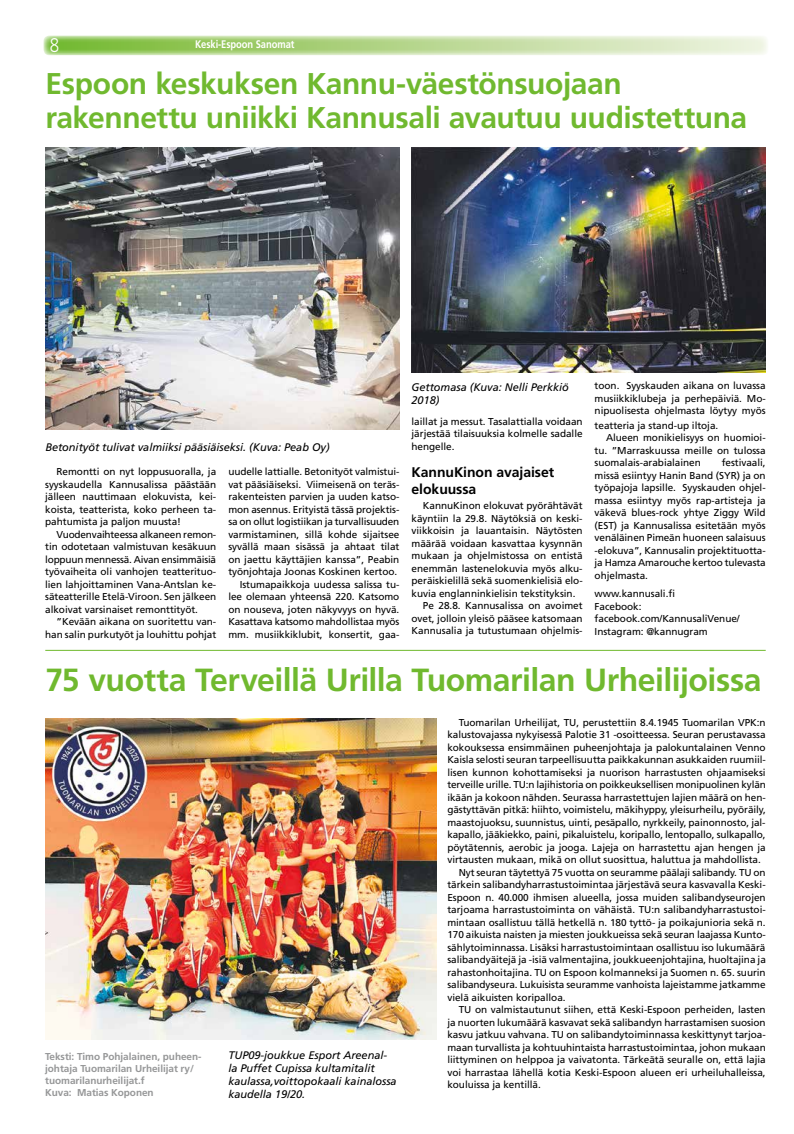
<style>
.page{position:relative;width:794px;height:1134px;background:#fff}
.page>*{position:absolute;margin:0;border:0;box-sizing:border-box;transform-origin:0 0}
.t1{font:700 32px "Frutiger";letter-spacing:-.015em;color:#70b92f}
.t2{font:700 30px/34px "Frutiger";letter-spacing:-.015em;color:#70b92f}
.t3{font:300 19.8px "Frutiger";color:#fff;scale:.85 1}
.t4{font:700 14px/16.5px "Frutiger";letter-spacing:-.005em;color:#000}
.t5{font:italic 11px/13px "Frutiger";letter-spacing:-.005em;color:#000}
.t6{font:700 11px "Frutiger";letter-spacing:-.01em;color:#fff;scale:.85 1}
.t7{font:10px/12.5px "Frutiger";letter-spacing:-.005em;color:#000;text-align:justify}
.t8{font:700 10px/12px "Frutiger";letter-spacing:-.005em;color:#969798}
</style>
<div class="page">
<svg style="left:43px;top:35px;width:725px;height:20px;background:#c2dda0"></svg>
<hr style="left:45px;top:650px;width:720px;height:1px;background:#70b92f">
<img style="left:46px;top:148px;width:353px;height:281px">
<img style="left:411px;top:148px;width:354px;height:224px">
<img style="left:45px;top:718px;width:392px;height:322px">
<h3 class="t3" style="left:50px;top:34px;width:13px">8</h3>
<p class="t6" style="left:195px;top:38px;width:118px">Keski-Espoon Sanomat</p>
<h2 class="t2" style="left:46px;top:67px;width:703px">Espoon keskuksen Kannu-väestönsuojaan rakennettu uniikki Kannusali avautuu uudistettuna</h2>
<p class="t5" style="left:45px;top:441px;width:286px">Betonityöt tulivat valmiiksi pääsiäiseksi. (Kuva: Peab Oy)</p>
<p class="t7" style="left:228px;top:465px;width:173px;text-align:right">uudelle lattialle. Betonityöt valmistui&shy;vat pääsiäiseksi. Viimeisenä on teräs&shy;rakenteisten parvien ja uuden katso&shy;mon asennus. Erityistä tässä projektis&shy;sa on ollut logistiikan ja turvallisuuden varmistaminen, sillä kohde sijaitsee syvällä maan sisässä ja ahtaat tilat on jaettu käyttäjien kanssa”, Peabin työnjohtaja Joonas Koskinen kertoo.<br>Istumapaikkoja uudessa salissa tu&shy;lee olemaan yhteensä 220. Katsomo on nouseva, joten näkyvyys on hyvä.<br>Kasattava katsomo mahdollistaa myös mm. musiikkiklubit, konsertit, gaa-</p>
<p class="t7" style="left:45px;top:465px;width:173px;text-indent:11px">Remontti on nyt loppusuoralla, ja syyskaudella Kannusalissa päästään jälleen nauttimaan elokuvista, kei&shy;koista, teatterista, koko perheen ta&shy;pahtumista ja paljon muusta!</p>
<p class="t7" style="left:45px;top:528px;width:173px;text-indent:11px">Vuodenvaihteessa alkaneen remon&shy;tin odotetaan valmistuvan kesäkuun loppuun mennessä. Aivan ensimmäisiä työvaiheita oli vanhojen teatterituo&shy;lien lahjoittaminen Vana-Antslan ke&shy;säteatterille Etelä-Viroon. Sen jälkeen alkoivat varsinaiset remonttityöt.</p>
<p class="t7" style="left:45px;top:615px;width:173px;text-align:right">”Kevään aikana on suoritettu van&shy;han salin purkutyöt ja louhittu pohjat</p>
<p class="t5" style="left:411px;top:381px;width:155px">Gettomasa (Kuva: Nelli Perkkiö<br>2018)</p>
<p class="t7" style="left:411px;top:415px;width:173px">laillat ja messut. Tasalattialla voidaan järjestää tilaisuuksia kolmelle sadalle hengelle.</p>
<h3 class="t4" style="left:411px;top:464px;width:144px">KannuKinon avajaiset elokuussa</h3>
<p class="t7" style="left:423px;top:499px;width:161px">KannuKinon elokuvat pyörähtävät</p>
<p class="t7" style="left:411px;top:512px;width:172px">käyntiin la 29.8. Näytöksiä on keski-</p>
<p class="t7" style="left:411px;top:524px;width:172px">viikkoisin ja lauantaisin. Näytösten</p>
<p class="t7" style="left:411px;top:537px;width:172px">määrää voidaan kasvattaa kysynnän</p>
<p class="t7" style="left:411px;top:549px;width:173px">mukaan ja ohjelmistossa on entistä</p>
<p class="t7" style="left:411px;top:562px;width:172px">enemmän lastenelokuvia myös alku-</p>
<p class="t7" style="left:411px;top:574px;width:173px">peräiskielillä sekä suomenkielisiä elo-</p>
<p class="t7" style="left:411px;top:587px;width:165px">kuvia englanninkielisin tekstityksin.</p>
<p class="t7" style="left:423px;top:599px;width:161px">Pe 28.8. Kannusalissa on avoimet</p>
<p class="t7" style="left:411px;top:612px;width:172px">ovet, jolloin yleisö pääsee katsomaan</p>
<p class="t7" style="left:411px;top:624px;width:172px">Kannusalia ja tutustumaan ohjelmis-</p>
<p class="t7" style="left:594px;top:380px;width:173px">toon. Syyskauden aikana on luvassa musiikkiklubeja ja perhepäiviä. Mo&shy;nipuolisesta ohjelmasta löytyy myös</p>
<p class="t7" style="left:594px;top:419px;width:125px">teatteria ja stand-up iltoja.</p>
<p class="t7" style="left:606px;top:431px;width:161px">Alueen monikielisyys on huomioi-</p>
<p class="t7" style="left:594px;top:444px;width:172px">tu. ”Marraskuussa meille on tulossa</p>
<p class="t7" style="left:594px;top:456px;width:108px">suomalais-arabialainen</p>
<p class="t7" style="left:594px;top:456px;width:173px;text-indent:127px">festivaali, missä esiintyy Hanin Band (SYR) ja on työpajoja lapsille. Syyskauden ohjel&shy;massa esiintyy myös rap-artisteja ja väkevä blues-rock yhtye Ziggy Wild (EST) ja Kannusalissa esitetään myös venäläinen Pimeän huoneen salaisuus -elokuva”, Kannusalin projektituotta&shy;ja Hamza Amarouche kertoo tulevasta ohjelmasta.</p>
<p class="t7" style="left:594px;top:587px;width:146px;text-align:left">www.kannusali.fi<br>Facebook: facebook.com/KannusaliVenue/<br>Instagram: @kannugram</p>
<h1 class="t1" style="left:45px;top:661px;width:718px">75 vuotta Terveillä Urilla Tuomarilan Urheilijoissa</h1>
<p class="t8" style="left:45px;top:1050px;width:158px">Teksti: Timo Pohjalainen, puheen&shy;johtaja Tuomarilan Urheilijat ry/ tuomarilanurheilijat.f<br>Kuva: Matias Koponen</p>
<p class="t5" style="left:228px;top:1048px;width:170px">TUP09-joukkue Esport Areenal&shy;la Puffet Cupissa kultamitalit kaulassa,voittopokaali kainalossa kaudella 19/20.</p>
<p class="t7" style="left:459px;top:716px;width:308px">Tuomarilan Urheilijat, TU, perustettiin 8.4.1945 Tuomarilan VPK:n</p>
<p class="t7" style="left:447px;top:729px;width:320px">kalustovajassa nykyisessä Palotie 31 -osoitteessa. Seuran perustavassa</p>
<p class="t7" style="left:447px;top:741px;width:320px">kokouksessa ensimmäinen puheenjohtaja ja palokuntalainen Venno</p>
<p class="t7" style="left:447px;top:754px;width:320px">Kaisla selosti seuran tarpeellisuutta paikkakunnan asukkaiden ruumiil-</p>
<p class="t7" style="left:447px;top:766px;width:320px">lisen kunnon kohottamiseksi ja nuorison harrastusten ohjaamiseksi</p>
<p class="t7" style="left:447px;top:779px;width:320px">terveille urille. TU:n lajihistoria on poikkeuksellisen monipuolinen kylän</p>
<p class="t7" style="left:447px;top:791px;width:320px">ikään ja kokoon nähden. Seurassa harrastettujen lajien määrä on hen-</p>
<p class="t7" style="left:447px;top:804px;width:320px">gästyttävän pitkä: hiihto, voimistelu, mäkihyppy, yleisurheilu, pyöräily,</p>
<p class="t7" style="left:447px;top:816px;width:319px">maastojuoksu, suunnistus, uinti, pesäpallo, nyrkkeily, painonnosto, jal-</p>
<p class="t7" style="left:447px;top:829px;width:320px">kapallo, jääkiekko, paini, pikaluistelu, koripallo, lentopallo, sulkapallo,</p>
<p class="t7" style="left:447px;top:841px;width:320px">pöytätennis, aerobic ja jooga. Lajeja on harrastettu ajan hengen ja</p>
<p class="t7" style="left:447px;top:854px;width:315px">virtausten mukaan, mikä on ollut suosittua, haluttua ja mahdollista.</p>
<p class="t7" style="left:459px;top:866px;width:308px">Nyt seuran täytettyä 75 vuotta on seuramme päälaji salibandy. TU on</p>
<p class="t7" style="left:447px;top:879px;width:320px">tärkein salibandyharrastustoimintaa järjestävä seura kasvavalla Keski-</p>
<p class="t7" style="left:447px;top:891px;width:320px">Espoon n. 40.000 ihmisen alueella, jossa muiden salibandyseurojen</p>
<p class="t7" style="left:447px;top:904px;width:320px">tarjoama harrastustoiminta on vähäistä. TU:n salibandyharrastustoi-</p>
<p class="t7" style="left:447px;top:916px;width:320px">mintaan osallistuu tällä hetkellä n. 180 tyttö- ja poikajunioria sekä n.</p>
<p class="t7" style="left:447px;top:929px;width:320px">170 aikuista naisten ja miesten joukkueissa sekä seuran laajassa Kunto-</p>
<p class="t7" style="left:447px;top:941px;width:319px">sählytoiminnassa. Lisäksi harrastustoimintaan osallistuu iso lukumäärä</p>
<p class="t7" style="left:447px;top:954px;width:320px">salibandyäitejä ja -isiä valmentajina, joukkueenjohtajina, huoltajina ja</p>
<p class="t7" style="left:447px;top:966px;width:320px">rahastonhoitajina. TU on Espoon kolmanneksi ja Suomen n. 65. suurin</p>
<p class="t7" style="left:447px;top:979px;width:320px">salibandyseura. Lukuisista seuramme vanhoista lajeistamme jatkamme</p>
<p class="t7" style="left:447px;top:991px;width:120px">vielä aikuisten koripalloa.</p>
<p class="t7" style="left:459px;top:1004px;width:308px">TU on valmistautunut siihen, että Keski-Espoon perheiden, lasten</p>
<p class="t7" style="left:447px;top:1016px;width:320px">ja nuorten lukumäärä kasvavat sekä salibandyn harrastamisen suosion</p>
<p class="t7" style="left:447px;top:1029px;width:320px">kasvu jatkuu vahvana. TU on salibandytoiminnassa keskittynyt tarjoa-</p>
<p class="t7" style="left:447px;top:1041px;width:320px">maan turvallista ja kohtuuhintaista harrastustoimintaa, johon mukaan</p>
<p class="t7" style="left:447px;top:1054px;width:320px">liittyminen on helppoa ja vaivatonta. Tärkeätä seuralle on, että lajia</p>
<p class="t7" style="left:447px;top:1066px;width:320px">voi harrastaa lähellä kotia Keski-Espoon alueen eri urheiluhalleissa,</p>
<p class="t7" style="left:447px;top:1079px;width:95px">kouluissa ja kentillä.</p>
</div>
